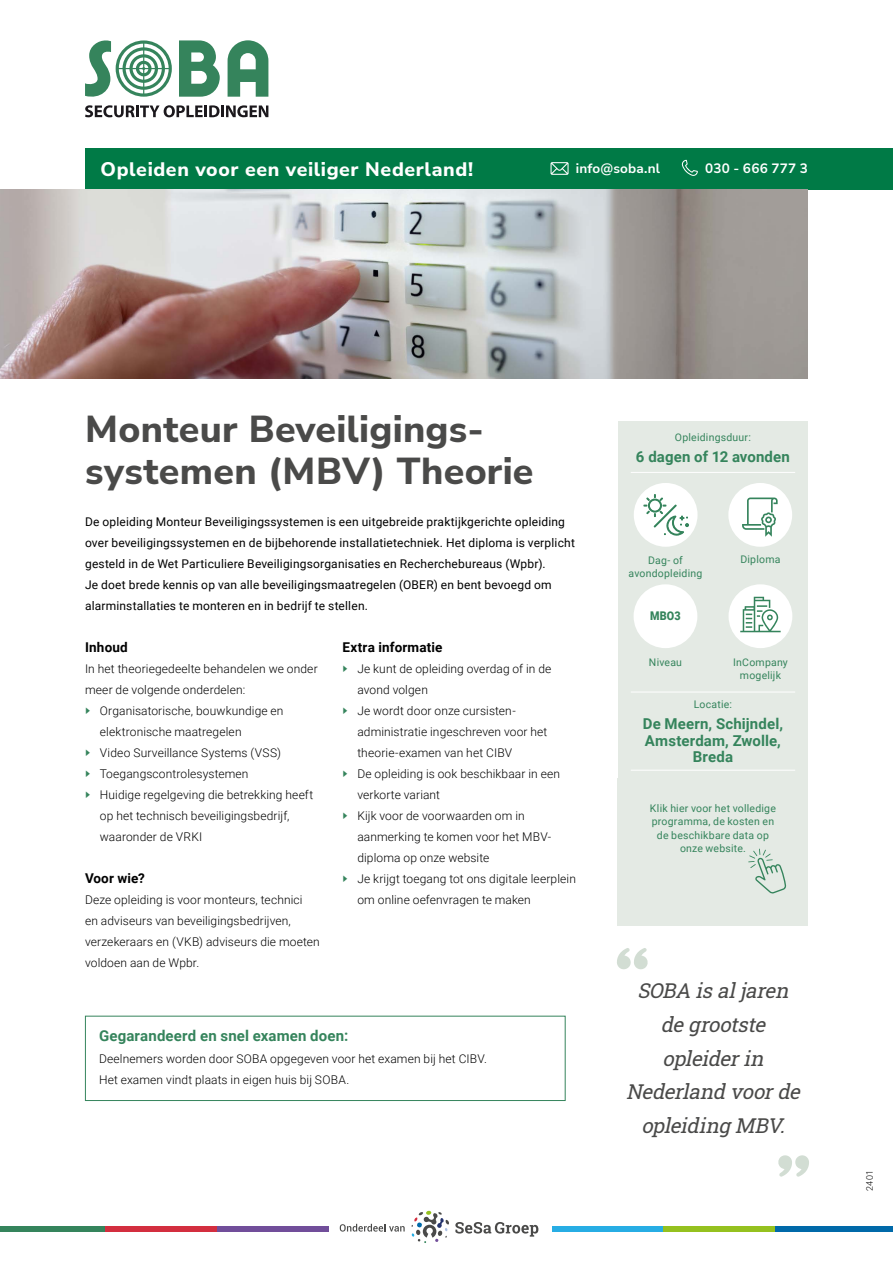
<style>
.page{position:relative;width:893px;height:1263px;background:#fff}
.page>*{position:absolute;margin:0;border:0;box-sizing:border-box;transform-origin:0 0}
.opleidingsnaam{font:800 37.5px/42px "Nunito Sans";letter-spacing:.005em;color:#4a4a49}
.quote_groot{font:italic 20.4px/33.6px "Roboto Slab";color:#4a4a49;text-align:center}
.t1{font:800 19.5px "Nunito Sans";letter-spacing:.03em;color:#fff}
.sidebar_tekstjes_groot{font:700 15px/16.5px "Roboto";letter-spacing:.01em;color:#35845c;text-align:center}
.TK1{font:700 15px "Roboto";letter-spacing:.01em;color:#35845c}
.TK2{font:700 13.5px "Roboto";letter-spacing:.01em;color:#000}
.t2{font:700 13.5px "Nunito Sans";letter-spacing:.01em;color:#fff}
.platte_tekst{font:300 12px/21px "Roboto";letter-spacing:.01em;color:#000}
.opleiding_intro{font:12px/21px "Roboto";letter-spacing:.015em;color:#000}
.t3{font:900 12px "Roboto";color:#35845c;scale:.9 1}
.sidebar_tekstjes_klein{font:10.5px/13.5px "Roboto";letter-spacing:.02em;color:#35845c;text-align:center}
.intro{font:10.5px/13.5px "Roboto";letter-spacing:.02em;color:#35845c;text-align:center}
.t4{font:300 9px "Roboto";color:#000}
</style>
<div class="page">
<div style="left:775px;top:1226px;width:118px;height:5px;background:#0069a9"></div>
<div style="left:0;top:1226px;width:105px;height:5px;background:#35845c"></div>
<div style="left:105px;top:1226px;width:112px;height:5px;background:#d32e3f"></div>
<div style="left:217px;top:1226px;width:111px;height:5px;background:#714e9a"></div>
<div style="left:552px;top:1226px;width:111px;height:5px;background:#27ade4"></div>
<div style="left:663px;top:1226px;width:112px;height:5px;background:#95c11f"></div>
<svg style="left:340px;top:1224px;width:65px;height:7px"></svg>
<svg style="left:455px;top:1222px;width:83px;height:14px"></svg>
<svg style="left:411px;top:1210px;width:38px;height:33px"></svg>
<div style="left:85px;top:148px;width:808px;height:42px;background:#007a46"></div>
<svg style="left:550px;top:162px;width:19px;height:13px"></svg>
<svg style="left:682px;top:160px;width:16px;height:16px"></svg>
<svg style="left:85px;top:40px;width:183px;height:77px"></svg>
<img style="left:0;top:190px;width:808px;height:189px">
<div style="left:618px;top:421px;width:190px;height:504px;background:#e4eae4"></div>
<hr style="left:631px;top:472px;width:164px;height:1px;background:#fff">
<hr style="left:631px;top:770px;width:164px;height:1px;background:#fff">
<hr style="left:631px;top:692px;width:164px;height:1px;background:#fff">
<div style="left:634px;top:584px;width:63px;height:64px;background:#fff;border-radius:50%"></div>
<div style="left:728px;top:483px;width:64px;height:64px;background:#fff;border-radius:50%"></div>
<svg style="left:742px;top:497px;width:36px;height:40px"></svg>
<div style="left:729px;top:584px;width:63px;height:64px;background:#fff;border-radius:50%"></div>
<svg style="left:740px;top:597px;width:41px;height:35px"></svg>
<div style="left:634px;top:483px;width:64px;height:64px;background:#fff;border-radius:50%"></div>
<svg style="left:644px;top:494px;width:45px;height:42px"></svg>
<svg style="left:617px;top:948px;width:31px;height:22px"></svg>
<svg style="left:778px;top:1155px;width:31px;height:22px"></svg>
<div style="left:85px;top:1016px;width:481px;height:85px;border:1px solid #35845c"></div>
<svg style="left:748px;top:848px;width:38px;height:46px"></svg>
<h3 class="t1" style="left:101px;top:155px;width:374px">Opleiden voor een veiliger Nederland!</h3>
<p class="t2" style="left:576px;top:158px;width:86px">info@soba.nl</p>
<p class="t2" style="left:705px;top:158px;width:104px">030 - 666 777 3</p>
<p class="opleidingsnaam" style="left:85px;top:406px;width:450px">Monteur Beveiligings&shy;systemen (MBV) Theorie</p>
<p class="opleiding_intro" style="left:85px;top:511px;width:491px">De opleiding Monteur Beveiligingssystemen is een uitgebreide praktijkgerichte opleiding over beveiligingssystemen en de bijbehorende installatietechniek. Het diploma is verplicht gesteld in de Wet Particuliere Beveiligingsorganisaties en Recherchebureaus (Wpbr).<br>Je doet brede kennis op van alle beveiligingsmaatregelen (OBER) en bent bevoegd om alarminstallaties te monteren en in bedrijf te stellen.</p>
<p class="TK2" style="left:85px;top:638px;width:44px">Inhoud</p>
<p class="platte_tekst" style="left:85px;top:658px;width:234px">In het theoriegedeelte behandelen we onder meer de volgende onderdelen:</p>
<p class="platte_tekst" style="left:100px;top:700px;width:185px">Organisatorische, bouwkundige en elektronische maatregelen</p>
<p class="platte_tekst" style="left:100px;top:742px;width:183px">Video Surveillance Systems (VSS)</p>
<p class="platte_tekst" style="left:100px;top:763px;width:150px">Toegangscontrolesystemen</p>
<p class="platte_tekst" style="left:100px;top:784px;width:215px">Huidige regelgeving die betrekking heeft op het technisch beveiligingsbedrijf, waaronder de VRKI</p>
<p class="TK2" style="left:85px;top:869px;width:61px">Voor wie?</p>
<p class="platte_tekst" style="left:85px;top:889px;width:236px">Deze opleiding is voor monteurs, technici<br>en adviseurs van beveiligingsbedrijven, verzekeraars en (VKB) adviseurs die moeten voldoen aan de Wpbr.</p>
<p class="TK2" style="left:342px;top:638px;width:101px">Extra informatie</p>
<p class="platte_tekst" style="left:357px;top:658px;width:196px">Je kunt de opleiding overdag of in de avond volgen</p>
<p class="platte_tekst" style="left:357px;top:700px;width:192px">Je wordt door onze cursisten&shy;administratie ingeschreven voor het theorie-examen van het CIBV</p>
<p class="platte_tekst" style="left:357px;top:763px;width:204px">De opleiding is ook beschikbaar in een verkorte variant</p>
<p class="platte_tekst" style="left:357px;top:805px;width:195px">Kijk voor de voorwaarden om in aanmerking te komen voor het MBV&shy;diploma op onze website</p>
<p class="platte_tekst" style="left:357px;top:868px;width:220px">Je krijgt toegang tot ons digitale leerplein om online oefenvragen te maken</p>
<p class="TK1" style="left:99px;top:1025px;width:251px">Gegarandeerd en snel examen doen:</p>
<p class="platte_tekst" style="left:99px;top:1048px;width:389px">Deelnemers worden door SOBA opgegeven voor het examen bij het CIBV.<br>Het examen vindt plaats in eigen huis bij SOBA.</p>
<p class="sidebar_tekstjes_klein" style="left:675px;top:430px;width:78px">Opleidingsduur:</p>
<p class="sidebar_tekstjes_groot" style="left:636px;top:448px;width:155px">6 dagen of 12 avonden</p>
<p class="sidebar_tekstjes_klein" style="left:629px;top:553px;width:75px">Dag- of avondopleiding</p>
<p class="t3" style="left:650px;top:608px;width:36px">MBO3</p>
<p class="sidebar_tekstjes_klein" style="left:740px;top:552px;width:42px">Diploma</p>
<p class="sidebar_tekstjes_klein" style="left:649px;top:655px;width:35px">Niveau</p>
<p class="sidebar_tekstjes_klein" style="left:733px;top:655px;width:56px">InCompany mogelijk</p>
<p class="sidebar_tekstjes_klein" style="left:694px;top:697px;width:40px">Locatie:</p>
<p class="sidebar_tekstjes_groot" style="left:643px;top:715px;width:142px">De Meern, Schijndel,<br>Amsterdam, Zwolle,<br>Breda</p>
<p class="sidebar_tekstjes_klein" style="left:633px;top:798px;width:162px">de kosten en de beschikbare data op onze website:</p>
<p class="intro" style="left:650px;top:801px;width:127px">Klik hier voor het volledige programma, de kosten en de beschikbare data op onze website.</p>
<p class="quote_groot" style="left:626px;top:973px;width:181px">SOBA isaljaren degrootste opleiderin<br>Nederland voorde opleiding MBV.</p>
<p class="t4" style="left:863px;top:1191px;width:22px;rotate:-90deg">2401</p>
</div>
